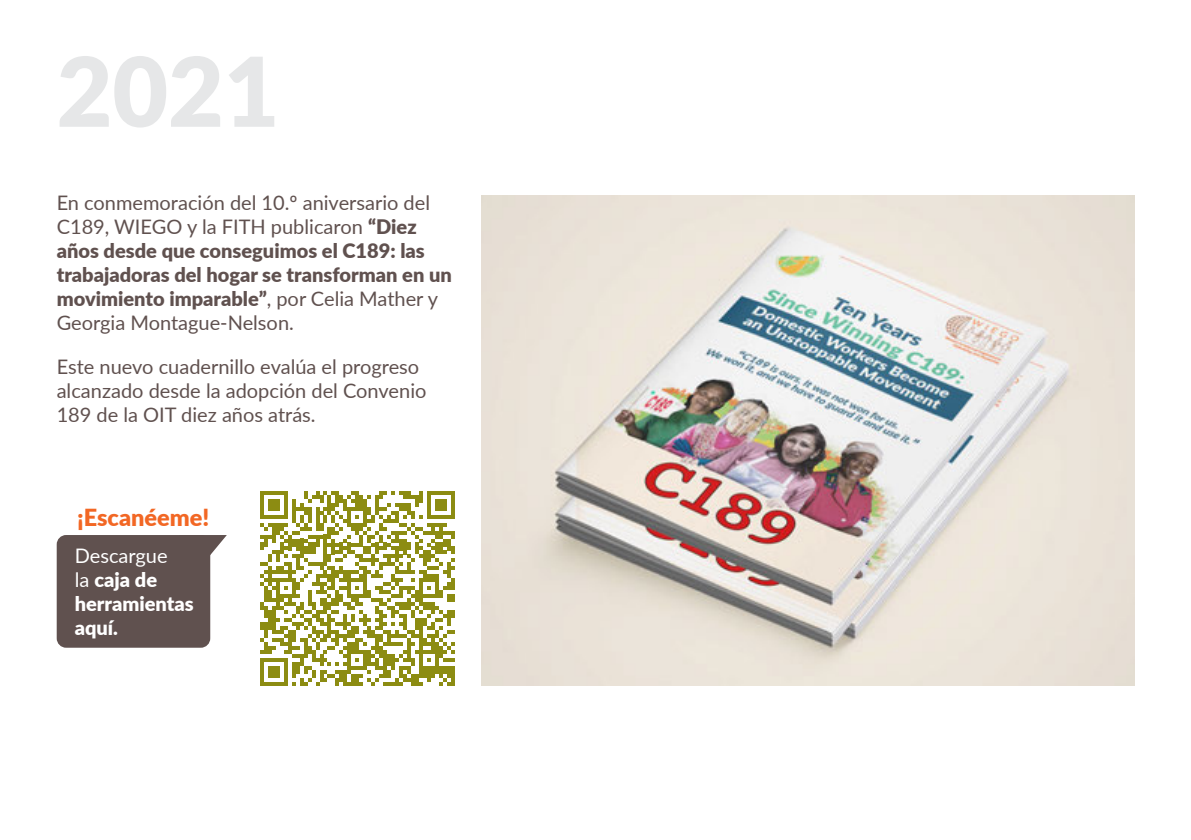
<style>
.page{position:relative;width:1191px;height:840px;background:#fff}
.page>*{position:absolute;margin:0;border:0;box-sizing:border-box;transform-origin:0 0}
.t1{font:900 96px "Lato";color:#e6e7e8}
.t2{font:900 23.4px "Lato";color:#f26724}
.t3{font:20px/24px "Lato";color:#60514f}
.t4{font:900 20px/24px "Lato";color:#fff}
.s1{font-weight:900}
.s2{font-weight:400}
</style>
<div class="page">
<img style="left:481px;top:196px;width:653px;height:489px">
<svg style="left:260px;top:491px;width:195px;height:194px"></svg>
<hr style="left:451px;top:666px;width:4px;height:19px;background:#8c8c12">
<svg style="left:206px;top:535px;width:21px;height:23px"></svg>
<div style="left:57px;top:534px;width:153px;height:113px;background:#60514f;border-radius:9px"></div>
<h1 class="t1" style="left:57px;top:37px;width:224px">2021</h1>
<p class="t3" style="left:57px;top:190px;width:397px">En conmemoración del 10.º aniversario del C189, WIEGO y la FITH publicaron <span class="s1">“Diez años desde que conseguimos el C189: las trabajadoras del hogar se transforman en un movimiento imparable”</span>, por Celia Mather y Georgia Montague-Nelson.</p>
<p class="t3" style="left:57px;top:354px;width:371px">Este nuevo cuadernillo evalúa el progreso alcanzado desde la adopción del Convenio<br>189 de la OIT diez años atrás.</p>
<p class="t2" style="left:77px;top:504px;width:134px">¡Escanéeme!</p>
<p class="t4" style="left:75px;top:542px;width:121px"><span class="s2">Descargue<br>la</span> caja de herramientas aquí.</p>
</div>
